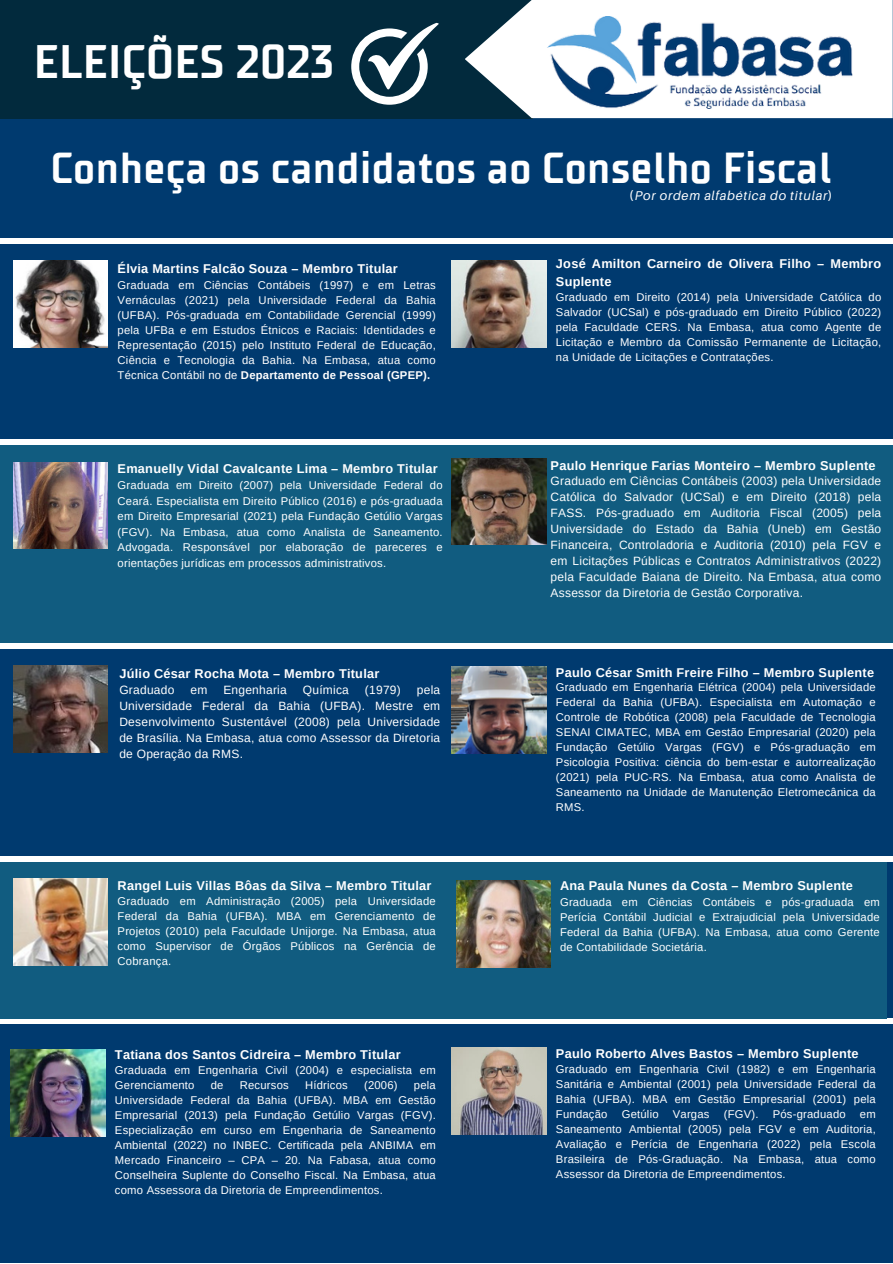
<style>
.page{position:relative;width:893px;height:1264px;background:#fff}
.page>*{position:absolute;margin:0;border:0;box-sizing:border-box;transform-origin:0 0}
.t1{font:700 46.8px "TT Supermolot Condensed";letter-spacing:.025em;color:#fff}
.t2{font:700 43.2px "TT Supermolot Condensed";letter-spacing:.025em;color:#fff}
.t3{font:700 12.75px/17.9px "Arimo";letter-spacing:.02em;color:#fff}
.t4{font:italic 12.75px "Aileron";letter-spacing:.065em;color:#fff}
.t5{font:12px/16px "Arimo";letter-spacing:.02em;color:#fff;text-align:justify}
.t6{font:11.25px/15px "Arimo";letter-spacing:.02em;color:#fff;text-align:justify}
.s1{font-weight:700;font-style:normal}
.s2{font-weight:700}
</style>
<div class="page">
<div style="left:0;top:0;width:892px;height:1262px;background:#003a6f"></div>
<img style="left:13px;top:261px;width:95px;height:86px">
<div style="left:0;top:0;width:533px;height:118px;background:#022a3d"></div>
<svg style="left:351px;top:23px;width:88px;height:82px"></svg>
<svg style="left:465px;top:0;width:427px;height:118px;fill:#fff"></svg>
<img style="left:546px;top:16px;width:306px;height:92px">
<div style="left:0;top:238px;width:892px;height:6px;background:#fff"></div>
<div style="left:0;top:642px;width:892px;height:6px;background:#fff"></div>
<div style="left:0;top:439px;width:892px;height:6px;background:#fff"></div>
<div style="left:0;top:856px;width:892px;height:5px;background:#fff"></div>
<div style="left:0;top:1018px;width:892px;height:6px;background:#fff"></div>
<img style="left:452px;top:261px;width:94px;height:86px">
<div style="left:0;top:445px;width:892px;height:197px;background:#115c80"></div>
<img style="left:13px;top:462px;width:95px;height:86px">
<img style="left:452px;top:458px;width:94px;height:87px">
<img style="left:13px;top:666px;width:95px;height:86px">
<img style="left:452px;top:666px;width:94px;height:87px">
<div style="left:0;top:861px;width:886px;height:157px;background:#115c80"></div>
<img style="left:13px;top:878px;width:95px;height:87px">
<img style="left:456px;top:880px;width:94px;height:87px">
<img style="left:11px;top:1049px;width:94px;height:87px">
<img style="left:452px;top:1047px;width:94px;height:87px">
<p class="t1" style="left:34px;top:31px;width:301px">ELEIÇÕES 2023</p>
<p class="t2" style="left:51px;top:139px;width:781px">Conheça os candidatos ao Conselho Fiscal</p>
<p class="t4" style="left:629px;top:187px;width:205px"><span class="s1">(</span>Por ordem alfabética do titular<span class="s1">)</span></p>
<p class="t3" style="left:118px;top:259px;width:281px">Élvia Martins Falcão Souza – Membro Titular</p>
<p class="t6" style="left:118px;top:277px;width:320px">Graduada em Ciências Contábeis (1997) e em Letras Vernáculas (2021) pela Universidade Federal da Bahia (UFBA). Pós-graduada em Contabilidade Gerencial (1999) pela UFBa e em Estudos Étnicos e Raciais: Identidades e Representação (2015) pelo Instituto Federal de Educação, Ciência e Tecnologia da Bahia. Na Embasa, atua como Técnica Contábil no de <span class="s2">Departamento de Pessoal (GPEP).</span></p>
<p class="t3" style="left:118px;top:460px;width:321px">Emanuelly Vidal Cavalcante Lima – Membro Titular</p>
<p class="t6" style="left:118px;top:478px;width:326px;line-height:15.5px">Graduada em Direito (2007) pela Universidade Federal do Ceará. Especialista em Direito Público (2016) e pós-graduada em Direito Empresarial (2021) pela Fundação Getúlio Vargas (FGV). Na Embasa, atua como Analista de Saneamento.<br>Advogada. Responsável por elaboração de pareceres e orientações jurídicas em processos administrativos.</p>
<p class="t3" style="left:119px;top:664px;width:261px">Júlio César Rocha Mota – Membro Titular</p>
<p class="t5" style="left:119px;top:681px;width:56px">Graduado</p>
<p class="t5" style="left:190px;top:681px;width:18px">em</p>
<p class="t5" style="left:223px;top:681px;width:65px">Engenharia</p>
<p class="t5" style="left:303px;top:681px;width:48px">Química</p>
<p class="t5" style="left:365px;top:681px;width:37px">(1979)</p>
<p class="t5" style="left:119px;top:681px;width:322px;text-indent:297px">pela Universidade Federal da Bahia (UFBA). Mestre em Desenvolvimento Sustentável (2008) pela Universidade de Brasília. Na Embasa, atua como Assessor da Diretoria de Operação da RMS.</p>
<p class="t3" style="left:118px;top:876px;width:315px">Rangel Luis Villas Bôas da Silva – Membro Titular</p>
<p class="t6" style="left:118px;top:893px;width:320px">Graduado em Administração (2005) pela Universidade Federal da Bahia (UFBA). MBA em Gerenciamento de Projetos (2010) pela Faculdade Unijorge. Na Embasa, atua como Supervisor de Órgãos Públicos na Gerência de Cobrança.</p>
<p class="t3" style="left:115px;top:1045px;width:287px">Tatiana dos Santos Cidreira – Membro Titular</p>
<p class="t6" style="left:115px;top:1062px;width:322px">Graduada em Engenharia Civil (2004) e especialista em<br>Gerenciamento</p>
<p class="t6" style="left:211px;top:1077px;width:14px">de</p>
<p class="t6" style="left:240px;top:1077px;width:51px">Recursos</p>
<p class="t6" style="left:305px;top:1077px;width:44px">Hídricos</p>
<p class="t6" style="left:364px;top:1077px;width:35px">(2006)</p>
<p class="t6" style="left:115px;top:1077px;width:322px;text-indent:299px">pela Universidade Federal da Bahia (UFBA). MBA em Gestão Empresarial (2013) pela Fundação Getúlio Vargas (FGV).<br>Especialização em curso em Engenharia de Saneamento Ambiental (2022) no INBEC. Certificada pela ANBIMA em Mercado Financeiro – CPA – 20. Na Fabasa, atua como Conselheira Suplente do Conselho Fiscal. Na Embasa, atua como Assessora da Diretoria de Empreendimentos.</p>
<p class="t3" style="left:556px;top:254px;width:327px">José Amilton Carneiro de Olivera Filho – Membro<br>Suplente</p>
<p class="t6" style="left:556px;top:290px;width:327px">Graduado em Direito (2014) pela Universidade Católica do Salvador (UCSal) e pós-graduado em Direito Público (2022) pela Faculdade CERS. Na Embasa, atua como Agente de Licitação e Membro da Comissão Permanente de Licitação, na Unidade de Licitações e Contratações.</p>
<p class="t3" style="left:550px;top:457px;width:326px">Paulo Henrique Farias Monteiro – Membro Suplente</p>
<p class="t5" style="left:550px;top:473px;width:332px">Graduado em Ciências Contábeis (2003) pela Universidade Católica do Salvador (UCSal) e em Direito (2018) pela FASS. Pós-graduado em Auditoria Fiscal (2005) pela Universidade do Estado da Bahia (Uneb) em Gestão Financeira, Controladoria e Auditoria (2010) pela FGV e em Licitações Públicas e Contratos Administrativos (2022) pela Faculdade Baiana de Direito. Na Embasa, atua como Assessor da Diretoria de Gestão Corporativa.</p>
<p class="t3" style="left:556px;top:664px;width:320px">Paulo César Smith Freire Filho – Membro Suplente</p>
<p class="t6" style="left:556px;top:680px;width:321px">Graduado em Engenharia Elétrica (2004) pela Universidade Federal da Bahia (UFBA). Especialista em Automação e Controle de Robótica (2008) pela Faculdade de Tecnologia SENAI CIMATEC, MBA em Gestão Empresarial (2020) pela Fundação Getúlio Vargas (FGV) e Pós-graduação em Psicologia Positiva: ciência do bem-estar e autorrealização (2021) pela PUC-RS. Na Embasa, atua como Analista de Saneamento na Unidade de Manutenção Eletromecânica da RMS.</p>
<p class="t3" style="left:560px;top:876px;width:294px">Ana Paula Nunes da Costa – Membro Suplente</p>
<p class="t6" style="left:560px;top:894px;width:321px">Graduada em Ciências Contábeis e pós-graduada em Perícia Contábil Judicial e Extrajudicial pela Universidade Federal da Bahia (UFBA). Na Embasa, atua como Gerente de Contabilidade Societária.</p>
<p class="t3" style="left:556px;top:1044px;width:304px">Paulo Roberto Alves Bastos – Membro Suplente</p>
<p class="t6" style="left:556px;top:1061px;width:321px">Graduado em Engenharia Civil (1982) e em Engenharia Sanitária e Ambiental (2001) pela Universidade Federal da Bahia (UFBA). MBA em Gestão Empresarial (2001) pela Fundação</p>
<p class="t6" style="left:621px;top:1106px;width:38px">Getúlio</p>
<p class="t6" style="left:672px;top:1106px;width:38px">Vargas</p>
<p class="t6" style="left:723px;top:1106px;width:36px">(FGV).</p>
<p class="t6" style="left:772px;top:1106px;width:75px">Pós-graduado</p>
<p class="t6" style="left:556px;top:1106px;width:321px;text-indent:304px">em Saneamento Ambiental (2005) pela FGV e em Auditoria, Avaliação e Perícia de Engenharia (2022) pela Escola Brasileira de Pós-Graduação. Na Embasa, atua como Assessor da Diretoria de Empreendimentos.</p>
</div>
